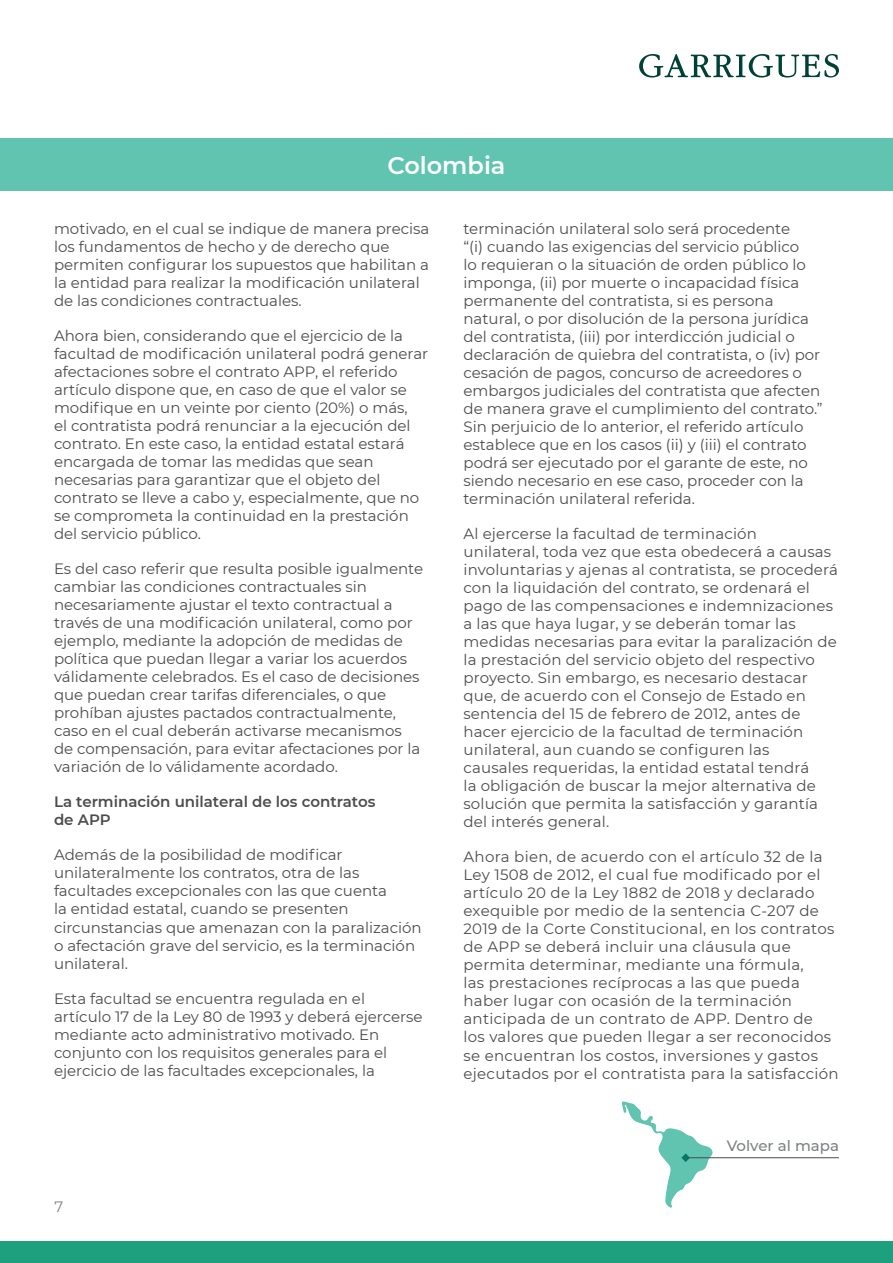
<style>
.page{position:relative;width:893px;height:1263px;background:#fff}
.page>*{position:absolute;margin:0;border:0;box-sizing:border-box;transform-origin:0 0}
.t1{font:600 24px "Montserrat";color:#fff}
.t2{font:15px/18px "Montserrat";color:#4b4c4d}
.t3{font:15px/18px "Montserrat";letter-spacing:.02em;color:#4b4c4d}
.t4{font:600 15px/18px "Montserrat";color:#4b4c4d}
.t5{font:500 15px "Montserrat";color:#7d8183}
.t6{font:15px "Montserrat";color:#7d8183}
</style>
<div class="page">
<svg style="left:639px;top:54px;width:200px;height:24px"></svg>
<div style="left:0;top:1242px;width:893px;height:21px;background:#1e9f7e"></div>
<div style="left:0;top:138px;width:893px;height:52px;background:#60c4b1"></div>
<hr style="left:687px;top:1157px;width:152px;height:1px;background:#4b4c4d">
<svg style="left:622px;top:1101px;width:91px;height:107px"></svg>
<p class="t1" style="left:387px;top:148px;width:120px">Colombia</p>
<p class="t2" style="left:54px;top:219px;width:377px">motivado, en el cual se indique de manera precisa los fundamentos de hecho y de derecho que permiten configurar los supuestos que habilitan a la entidad para realizar la modificación unilateral de las condiciones contractuales.</p>
<p class="t2" style="left:54px;top:326px;width:376px">Ahora bien, considerando que el ejercicio de la facultad de modificación unilateral podrá generar afectaciones sobre el contrato APP, el referido artículo dispone que, en caso de que el valor se modifique en un veinte por ciento (20%) o más,<br>el contratista podrá renunciar a la ejecución del contrato. En este caso, la entidad estatal estará encargada de tomar las medidas que sean necesarias para garantizar que el objeto del contrato se lleve a cabo y, especialmente, que no se comprometa la continuidad en la prestación del servicio público.</p>
<p class="t2" style="left:54px;top:560px;width:371px">Es del caso referir que resulta posible igualmente cambiar las condiciones contractuales sin necesariamente ajustar el texto contractual a través de una modificación unilateral, como por ejemplo, mediante la adopción de medidas de política que puedan llegar a variar los acuerdos válidamente celebrados. Es el caso de decisiones que puedan crear tarifas diferenciales, o que prohíban ajustes pactados contractualmente, caso en el cual deberán activarse mecanismos de compensación, para evitar afectaciones por la variación de lo válidamente acordado.</p>
<p class="t4" style="left:54px;top:792px;width:323px">La terminación unilateral de los contratos de APP</p>
<p class="t2" style="left:54px;top:846px;width:369px">Además de la posibilidad de modificar unilateralmente los contratos, otra de las facultades excepcionales con las que cuenta<br>la entidad estatal, cuando se presenten circunstancias que amenazan con la paralización o afectación grave del servicio, es la terminación unilateral.</p>
<p class="t2" style="left:54px;top:989px;width:370px">Esta facultad se encuentra regulada en el artículo 17 de la Ley 80 de 1993 y deberá ejercerse mediante acto administrativo motivado. En conjunto con los requisitos generales para el ejercicio de las facultades excepcionales, la</p>
<p class="t6" style="left:55px;top:1196px;width:10px">7</p>
<p class="t2" style="left:463px;top:219px;width:361px">terminación unilateral solo será procedente<br>“(i) cuando las exigencias del servicio público<br>lo requieran o la situación de orden público lo imponga, (ii) por muerte o incapacidad física permanente del contratista, si es persona natural, o por disolución de la persona jurídica del contratista, (iii) por interdicción judicial o declaración de quiebra del contratista, o (iv) por cesación de pagos, concurso de acreedores o embargos judiciales del contratista que afecten de manera grave el cumplimiento del contrato.” Sin perjuicio de lo anterior, el referido artículo establece que en los casos (ii) y (iii) el contrato podrá ser ejecutado por el garante de este, no siendo necesario en ese caso, proceder con la terminación unilateral referida.</p>
<p class="t2" style="left:463px;top:524px;width:376px">Al ejercerse la facultad de terminación<br>unilateral, toda vez que esta obedecerá a causas involuntarias y ajenas al contratista, se procederá con la liquidación del contrato, se ordenará el pago de las compensaciones e indemnizaciones a las que haya lugar, y se deberán tomar las medidas necesarias para evitar la paralización de la prestación del servicio objeto del respectivo proyecto. Sin embargo, es necesario destacar que, de acuerdo con el Consejo de Estado en sentencia del 15 de febrero de 2012, antes de hacer ejercicio de la facultad de terminación unilateral, aun cuando se configuren las causales requeridas, la entidad estatal tendrá<br>la obligación de buscar la mejor alternativa de solución que permita la satisfacción y garantía del interés general.</p>
<p class="t3" style="left:463px;top:848px;width:377px">Ahora bien, de acuerdo con el artículo 32 de la Ley 1508 de 2012, el cual fue modificado por el artículo 20 de la Ley 1882 de 2018 y declarado exequible por medio de la sentencia C-207 de 2019 de la Corte Constitucional, en los contratos de APP se deberá incluir una cláusula que permita determinar, mediante una fórmula,<br>las prestaciones recíprocas a las que pueda haber lugar con ocasión de la terminación anticipada de un contrato de APP. Dentro de<br>los valores que pueden llegar a ser reconocidos se encuentran los costos, inversiones y gastos ejecutados por el contratista para la satisfacción</p>
<p class="t5" style="left:727px;top:1135px;width:114px">Volver al mapa</p>
</div>
